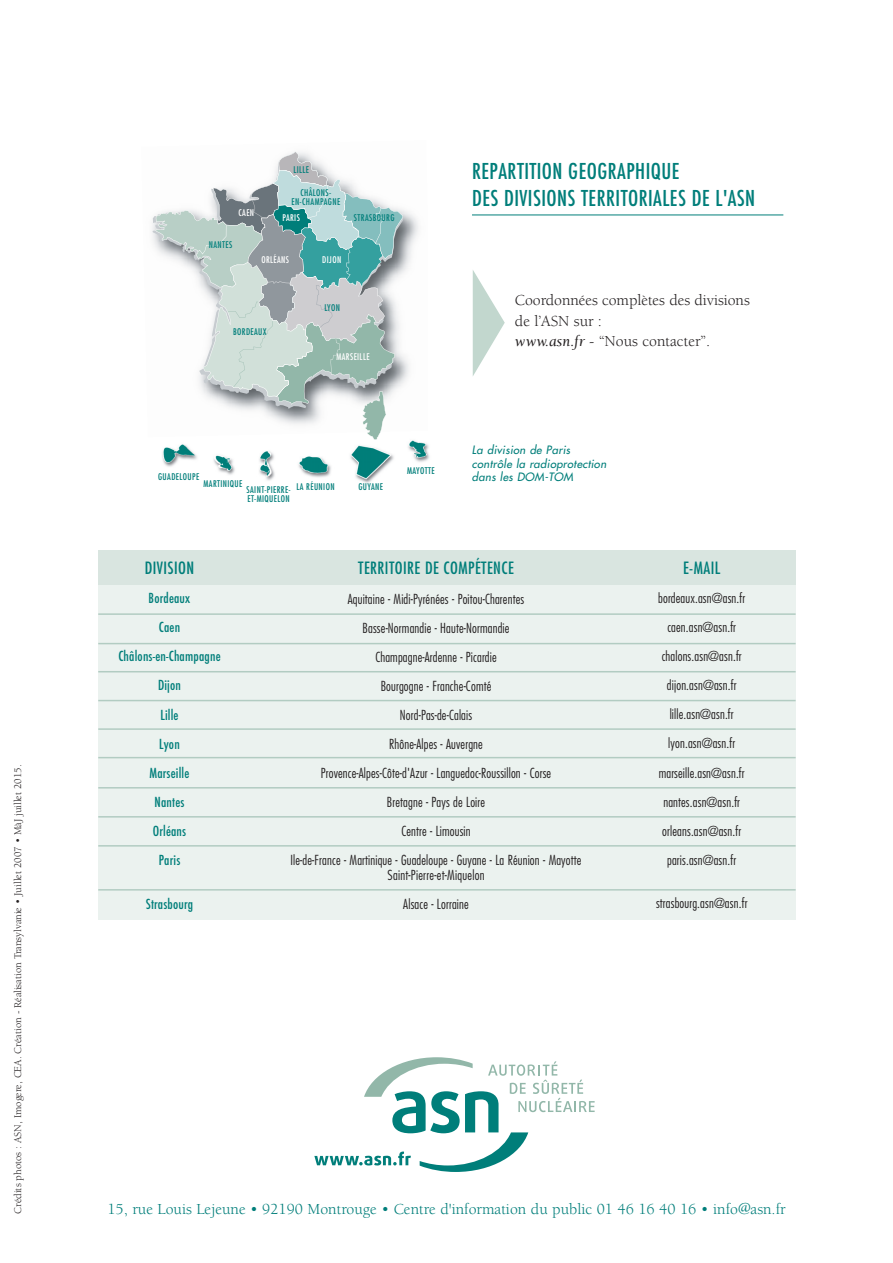
<style>
.page{position:relative;width:893px;height:1263px;background:#fff}
.page>*{position:absolute;margin:0;border:0;box-sizing:border-box;transform-origin:0 0}
.t1{font:500 condensed 21.3px/27px "Futura";letter-spacing:.02em;color:#007e7a}
.t2{font:condensed 16.5px "Futura";letter-spacing:.03em;color:#007e7a}
.t3{font:500 condensed 16.5px "Futura";letter-spacing:.03em;color:#007e7a}
.t4{font:15.75px "Berkeley";color:#007e7a}
.t5{font:15.75px/20.2px "Berkeley";letter-spacing:-.005em;color:#231f20}
.t6{font:300 condensed 13.5px/29.1px "Futura";letter-spacing:.01em;color:#231f20;text-align:center}
.t7{font:500 condensed 13.5px/29.1px "Futura";letter-spacing:.01em;color:#007e7a;text-align:center}
.t8{font:italic 11.25px/13.5px "Futura";color:#007e7a}
.t9{font:10.5px "Berkeley";color:#231f20}
.t10{font:condensed 9px/9px "Futura";letter-spacing:.045em;color:#007e7a}
.t11{font:condensed 9px "Futura";letter-spacing:.045em;color:#fff}
.s1{font-style:italic}
</style>
<div class="page">
<svg style="left:314px;top:1057px;width:281px;height:115px"></svg>
<hr style="left:472px;top:214px;width:311px;height:1px;background:#007e7a">
<img style="left:162px;top:439px;width:268px;height:44px">
<img style="left:152px;top:210px;width:267px;height:173px">
<svg style="left:156px;top:151px;width:247px;height:288px"></svg>
<div style="left:98px;top:551px;width:698px;height:369px;background:#ebf2ef"></div>
<div style="left:98px;top:551px;width:698px;height:34px;background:#d9e5e0"></div>
<hr style="left:98px;top:700px;width:698px;height:1px;background:#b2ccc2">
<hr style="left:98px;top:613px;width:698px;height:2px;background:#b2ccc2">
<hr style="left:98px;top:643px;width:698px;height:1px;background:#b2ccc2">
<hr style="left:98px;top:671px;width:698px;height:1px;background:#b2ccc2">
<hr style="left:98px;top:728px;width:698px;height:2px;background:#b2ccc2">
<hr style="left:98px;top:757px;width:698px;height:1px;background:#b2ccc2">
<hr style="left:98px;top:787px;width:698px;height:1px;background:#b2ccc2">
<hr style="left:98px;top:816px;width:698px;height:1px;background:#b2ccc2">
<hr style="left:98px;top:845px;width:698px;height:1px;background:#b2ccc2">
<hr style="left:98px;top:889px;width:698px;height:1px;background:#b2ccc2">
<svg style="left:473px;top:270px;width:32px;height:106px"></svg>
<p class="t9" style="left:14px;top:1214px;width:451px;rotate:-90deg">Crédits photos : ASN, Imogere, CEA. Création - Réalisation Transylvanie • Juillet 2007 • MàJ juillet 2015.</p>
<p class="t10" style="left:293px;top:166px;width:17px">LILLE</p>
<p class="t11" style="left:239px;top:208px;width:17px">CAEN</p>
<p class="t10" style="left:209px;top:240px;width:25px">NANTES</p>
<p class="t10" style="left:291px;top:189px;width:50px;text-align:center">CHÂLONS-<br>EN-CHAMPAGNE</p>
<p class="t11" style="left:282px;top:214px;width:19px">PARIS</p>
<p class="t11" style="left:261px;top:256px;width:29px">ORLÉANS</p>
<p class="t11" style="left:322px;top:256px;width:21px">DIJON</p>
<p class="t10" style="left:354px;top:214px;width:42px">STRASBOURG</p>
<p class="t10" style="left:233px;top:328px;width:35px">BORDEAUX</p>
<p class="t10" style="left:324px;top:304px;width:17px">LYON</p>
<p class="t11" style="left:336px;top:353px;width:35px">MARSEILLE</p>
<p class="t10" style="left:158px;top:473px;width:43px">GUADELOUPE</p>
<p class="t10" style="left:204px;top:480px;width:40px">MARTINIQUE</p>
<p class="t10" style="left:296px;top:483px;width:40px">LA RÉUNION</p>
<p class="t10" style="left:358px;top:483px;width:26px">GUYANE</p>
<p class="t10" style="left:247px;top:486px;width:46px">SAINT-PIERRE-<br>ET-MIQUELON</p>
<p class="t10" style="left:407px;top:467px;width:29px">MAYOTTE</p>
<h1 class="t1" style="left:472px;top:159px;width:285px">REPARTITION GEOGRAPHIQUE<br>DES DIVISIONS TERRITORIALES DE L'ASN</h1>
<p class="t5" style="left:515px;top:292px;width:236px">Coordonnées complètes des divisions de l’ASN sur :<br><span class="s1">www.asn.fr</span> - “Nous contacter”.</p>
<p class="t8" style="left:472px;top:444px;width:138px">La division de Paris contrôle la radioprotection dans les DOM-TOM</p>
<p class="t3" style="left:145px;top:560px;width:51px">DIVISION</p>
<p class="t7" style="left:118px;top:584px;width:104px">Bordeaux<br>Caen<br>Châlons-en-Champagne<br>Dijon<br>Lille<br>Lyon<br>Marseille<br>Nantes<br>Orléans<br>Paris</p>
<p class="t7" style="left:146px;top:890px;width:49px">Strasbourg</p>
<p class="t2" style="left:358px;top:561px;width:157px">TERRITOIRE DE COMPÉTENCE</p>
<p class="t6" style="left:290px;top:585px;width:293px">Aquitaine - Midi-Pyrénées - Poitou-Charentes<br>Basse-Normandie - Haute-Normandie<br>Champagne-Ardenne - Picardie<br>Bourgogne - Franche-Comté<br>Nord-Pas-de-Calais<br>Rhône-Alpes - Auvergne<br>Provence-Alpes-Côte-d'Azur - Languedoc-Roussillon - Corse<br>Bretagne - Pays de Loire<br>Centre - Limousin<br>Ile-de-France - Martinique - Guadeloupe - Guyane - La Réunion - Mayotte</p>
<p class="t6" style="left:387px;top:861px;width:99px">Saint-Pierre-et-Miquelon<br>Alsace - Lorraine</p>
<p class="t2" style="left:683px;top:560px;width:39px">E-MAIL</p>
<p class="t6" style="left:658px;top:584px;width:89px">bordeaux.asn@asn.fr caen.asn@asn.fr chalons.asn@asn.fr dijon.asn@asn.fr lille.asn@asn.fr lyon.asn@asn.fr marseille.asn@asn.fr nantes.asn@asn.fr orleans.asn@asn.fr paris.asn@asn.fr</p>
<p class="t6" style="left:656px;top:890px;width:93px">strasbourg.asn@asn.fr</p>
<p class="t4" style="left:107px;top:1203px;width:680px">15, rue Louis Lejeune • 92190 Montrouge • Centre d'information du public 01 46 16 40 16 • info@asn.fr</p>
</div>
